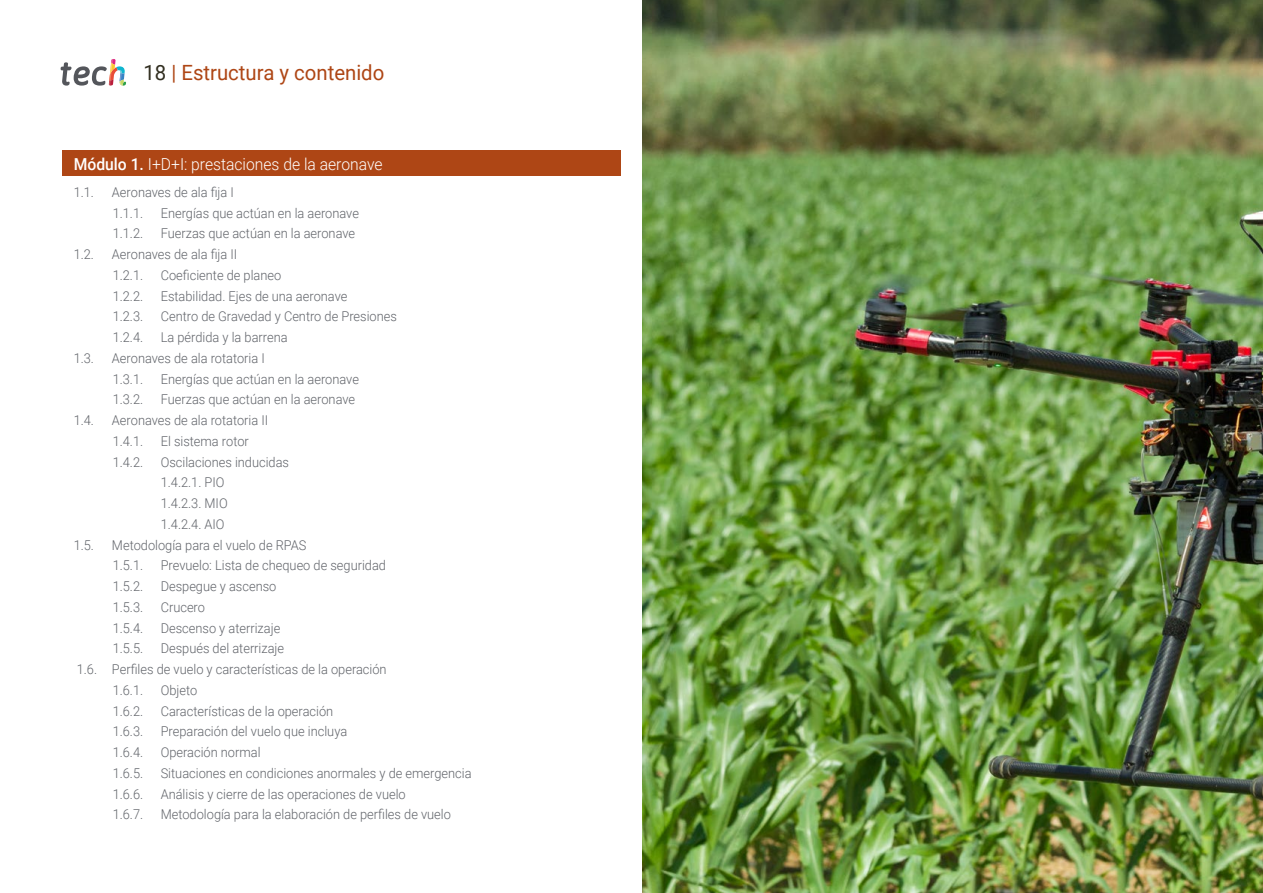
<style>
.page{position:relative;width:1263px;height:893px;background:#fff}
.page>*{position:absolute;margin:0;border:0;box-sizing:border-box;transform-origin:0 0}
.t1{font:21px "Roboto";color:#ae4615}
.t2{font:300 16.5px "Roboto";color:#fff;scale:.95 1}
.t3{font:300 13.5px/20.7px "Roboto";color:#61646a;scale:.95 1}
.s1{color:#312e20}
.s2{font-weight:500}
</style>
<div class="page">
<div style="left:63px;top:151px;width:558px;height:25px;background:#ae4615"></div>
<svg style="left:61px;top:59px;width:65px;height:27px"></svg>
<img style="left:642px;top:0;width:621px;height:893px">
<h1 class="t1" style="left:144px;top:57px;width:242px"><span class="s1">18</span> | Estructura y contenido</h1>
<p class="t2" style="left:74px;top:152px;width:327px"><span class="s2">Módulo 1.</span> I+D+I: prestaciones de la aeronave</p>
<p class="t3" style="left:74px;top:181px;width:23px">1.1.</p>
<p class="t3" style="left:112px;top:181px;width:130px">Aeronaves de ala fija I<br>1.1.1.</p>
<p class="t3" style="left:161px;top:202px;width:210px">Energías que actúan en la aeronave</p>
<p class="t3" style="left:113px;top:223px;width:34px">1.1.2.</p>
<p class="t3" style="left:161px;top:223px;width:206px">Fuerzas que actúan en la aeronave</p>
<p class="t3" style="left:74px;top:243px;width:23px">1.2.</p>
<p class="t3" style="left:112px;top:243px;width:133px">Aeronaves de ala fija II<br>1.2.1.</p>
<p class="t3" style="left:161px;top:264px;width:128px">Coeficiente de planeo</p>
<p class="t3" style="left:113px;top:285px;width:34px">1.2.2.</p>
<p class="t3" style="left:161px;top:285px;width:198px">Estabilidad. Ejes de una aeronave</p>
<p class="t3" style="left:113px;top:306px;width:34px">1.2.3.</p>
<p class="t3" style="left:161px;top:306px;width:250px">Centro de Gravedad y Centro de Presiones</p>
<p class="t3" style="left:113px;top:326px;width:34px">1.2.4.</p>
<p class="t3" style="left:161px;top:326px;width:135px">La pérdida y la barrena</p>
<p class="t3" style="left:74px;top:347px;width:23px">1.3.</p>
<p class="t3" style="left:112px;top:347px;width:162px">Aeronaves de ala rotatoria I<br>1.3.1.</p>
<p class="t3" style="left:161px;top:368px;width:210px">Energías que actúan en la aeronave</p>
<p class="t3" style="left:113px;top:389px;width:34px">1.3.2.</p>
<p class="t3" style="left:161px;top:389px;width:206px">Fuerzas que actúan en la aeronave</p>
<p class="t3" style="left:74px;top:409px;width:23px">1.4.</p>
<p class="t3" style="left:112px;top:409px;width:166px">Aeronaves de ala rotatoria II<br>1.4.1.</p>
<p class="t3" style="left:161px;top:430px;width:94px">El sistema rotor</p>
<p class="t3" style="left:113px;top:451px;width:34px">1.4.2.</p>
<p class="t3" style="left:161px;top:451px;width:137px">Oscilaciones inducidas<br>1.4.2.1. PIO<br>1.4.2.3. MIO<br>1.4.2.4. AIO</p>
<p class="t3" style="left:74px;top:534px;width:23px">1.5.</p>
<p class="t3" style="left:112px;top:534px;width:206px">Metodología para el vuelo de RPAS<br>1.5.1.</p>
<p class="t3" style="left:161px;top:555px;width:239px">Prevuelo: Lista de chequeo de seguridad</p>
<p class="t3" style="left:113px;top:575px;width:34px">1.5.2.</p>
<p class="t3" style="left:161px;top:575px;width:123px">Despegue y ascenso</p>
<p class="t3" style="left:113px;top:596px;width:34px">1.5.3.</p>
<p class="t3" style="left:161px;top:596px;width:48px">Crucero</p>
<p class="t3" style="left:113px;top:617px;width:34px">1.5.4.</p>
<p class="t3" style="left:161px;top:617px;width:127px">Descenso y aterrizaje</p>
<p class="t3" style="left:113px;top:638px;width:34px">1.5.5.</p>
<p class="t3" style="left:161px;top:638px;width:131px">Después del aterrizaje</p>
<p class="t3" style="left:77px;top:658px;width:328px">1.6. Perfiles de vuelo y características de la operación</p>
<p class="t3" style="left:113px;top:679px;width:34px">1.6.1.</p>
<p class="t3" style="left:161px;top:679px;width:40px">Objeto</p>
<p class="t3" style="left:113px;top:700px;width:34px">1.6.2.</p>
<p class="t3" style="left:161px;top:700px;width:183px">Características de la operación</p>
<p class="t3" style="left:113px;top:721px;width:34px">1.6.3.</p>
<p class="t3" style="left:161px;top:721px;width:198px">Preparación del vuelo que incluya</p>
<p class="t3" style="left:113px;top:741px;width:34px">1.6.4.</p>
<p class="t3" style="left:161px;top:741px;width:107px">Operación normal</p>
<p class="t3" style="left:113px;top:762px;width:34px">1.6.5.</p>
<p class="t3" style="left:161px;top:762px;width:329px">Situaciones en condiciones anormales y de emergencia</p>
<p class="t3" style="left:113px;top:783px;width:34px">1.6.6.</p>
<p class="t3" style="left:161px;top:783px;width:259px">Análisis y cierre de las operaciones de vuelo</p>
<p class="t3" style="left:113px;top:804px;width:34px">1.6.7.</p>
<p class="t3" style="left:161px;top:804px;width:307px">Metodología para la elaboración de perfiles de vuelo</p>
</div>
